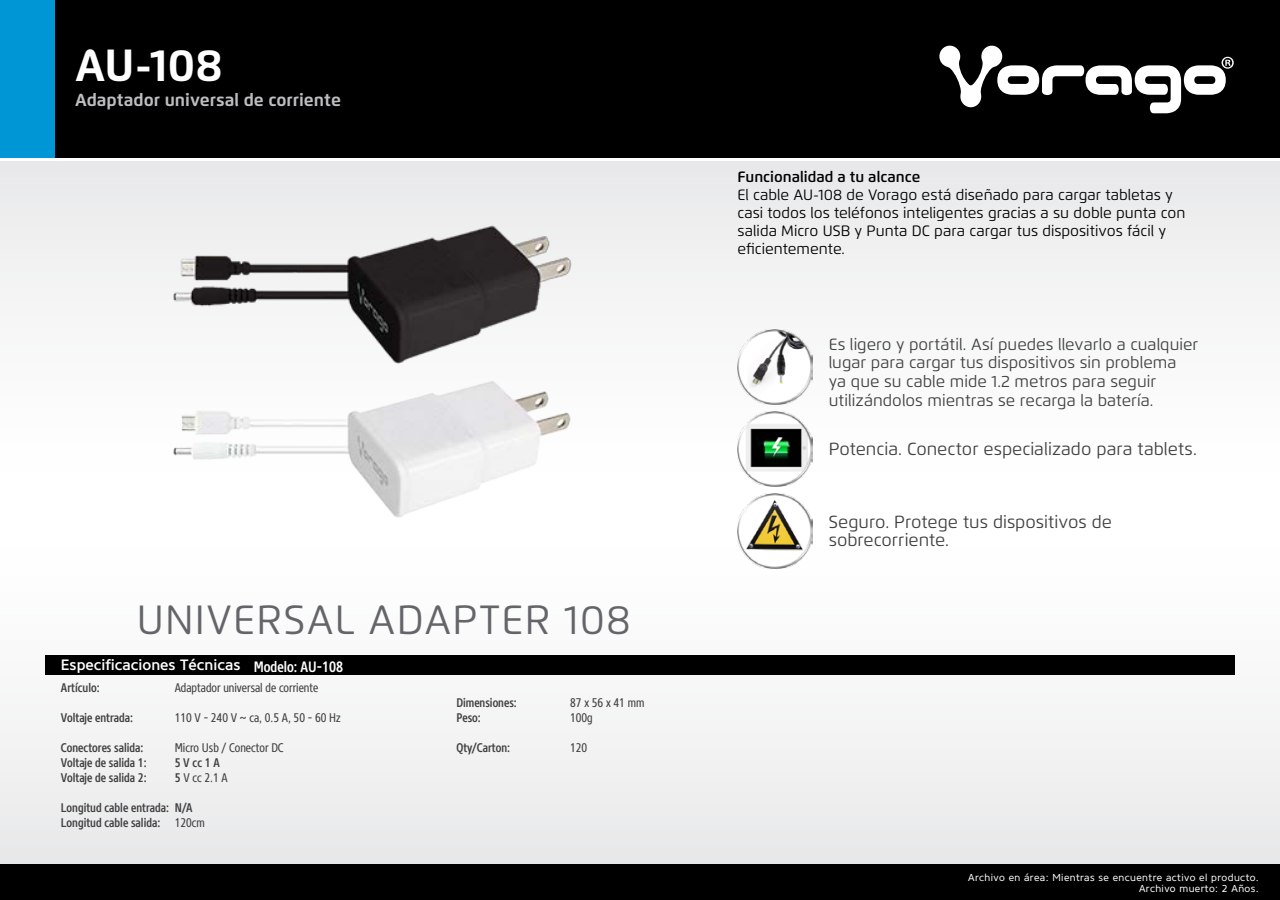
<style>
.page{position:relative;width:1280px;height:900px;background:#fff}
.page>*{position:absolute;margin:0;border:0;box-sizing:border-box;transform-origin:0 0}
.t1{font:700 45px "Flexo";color:#fff}
.t2{font:40.75px "Flexo";letter-spacing:.03em;color:#646569}
.t3{font:17.5px/18.8px "Flexo";color:#414042}
.t4{font:700 17.5px "Flexo";color:#bcbec0}
.t5{font:16.25px/18.8px "Flexo";color:#414042}
.t6{font:15px/18px "Flexo";color:#000}
.t7{font:500 15px "Core Sans N55";color:#fff}
.t8{font:600 15px "Flexo";color:#000}
.t9{font:500 12.5px/15px "Core Sans N57 Cn";color:#414042}
.t10{font:12.5px "Core Sans N47 Cn";color:#414042}
.t11{font:10px/11.2px "Core Sans N45";letter-spacing:.04em;color:#fff;text-align:right}
.s1{font-family:"Core Sans N57 Cn"}
.s2{font-family:"Core Sans N57 Cn";font-weight:500}
.s3{font-family:"Core Sans N47 Cn";font-weight:400}
</style>
<div class="page">
<div style="left:0;top:0;width:1280px;height:158px;background:#000"></div>
<div style="left:0;top:864px;width:1280px;height:36px;background:#000"></div>
<div style="left:0;top:161px;width:1280px;height:703px;background:linear-gradient(to right,#f3f4f4,#f5f6f6)"></div>
<svg style="left:939px;top:46px;width:295px;height:67px"></svg>
<div style="left:0;top:0;width:54px;height:158px;background:#0096d6"></div>
<div style="left:45px;top:655px;width:1190px;height:20px;background:#000"></div>
<img style="left:738px;top:575px;width:74px;height:75px">
<img style="left:738px;top:330px;width:74px;height:75px">
<img style="left:738px;top:411px;width:74px;height:75px">
<img style="left:738px;top:493px;width:74px;height:75px">
<img style="left:143px;top:220px;width:434px;height:312px">
<h1 class="t1" style="left:75px;top:37px;width:149px">AU-108</h1>
<p class="t4" style="left:75px;top:89px;width:268px">Adaptador universal de corriente</p>
<h2 class="t2" style="left:137px;top:595px;width:496px">UNIVERSAL ADAPTER 108</h2>
<p class="t7" style="left:61px;top:655px;width:284px">Especificaciones Técnicas <span class="s1">Modelo: AU-108</span></p>
<p class="t9" style="left:61px;top:680px;width:40px">Artículo:</p>
<p class="t10" style="left:175px;top:679px;width:145px">Adaptador universal de corriente</p>
<p class="t9" style="left:61px;top:710px;width:74px">Voltaje entrada:</p>
<p class="t10" style="left:175px;top:709px;width:167px">110 V - 240 V ~ ca, 0.5 A, 50 - 60 Hz</p>
<p class="t9" style="left:61px;top:740px;width:84px">Conectores salida:</p>
<p class="t10" style="left:175px;top:739px;width:111px">Micro Usb / Conector DC</p>
<p class="t9" style="left:61px;top:755px;width:87px">Voltaje de salida 1:</p>
<p class="t9" style="left:175px;top:755px;width:47px">5 V cc 1 A</p>
<p class="t9" style="left:61px;top:770px;width:87px">Voltaje de salida 2:</p>
<p class="t10" style="left:175px;top:769px;width:55px"><span class="s2">5</span> V cc 2.1 A</p>
<p class="t9" style="left:61px;top:800px;width:145px">Longitud cable entrada: N/A<br>Longitud cable salida: <span class="s3">120cm</span></p>
<p class="t9" style="left:456px;top:695px;width:62px">Dimensiones:</p>
<p class="t10" style="left:570px;top:694px;width:76px">87 x 56 x 41 mm</p>
<p class="t9" style="left:456px;top:710px;width:26px">Peso:</p>
<p class="t10" style="left:570px;top:709px;width:24px">100g</p>
<p class="t9" style="left:456px;top:740px;width:55px">Qty/Carton:</p>
<p class="t10" style="left:570px;top:739px;width:19px">120</p>
<p class="t8" style="left:738px;top:167px;width:184px">Funcionalidad a tu alcance</p>
<p class="t6" style="left:738px;top:186px;width:449px">El cable AU-108 de Vorago está diseñado para cargar tabletas y casi todos los teléfonos inteligentes gracias a su doble punta con salida Micro USB y Punta DC para cargar tus dispositivos fácil y eficientemente.</p>
<p class="t5" style="left:829px;top:335px;width:371px">Es ligero y portátil. Así puedes llevarlo a cualquier lugar para cargar tus dispositivos sin problema<br>ya que su cable mide 1.2 metros para seguir utilizándolos mientras se recarga la batería.</p>
<p class="t3" style="left:829px;top:440px;width:370px">Potencia. Conector especializado para tablets.</p>
<p class="t3" style="left:829px;top:512px;width:285px">Seguro. Protege tus dispositivos de sobrecorriente.</p>
<p class="t11" style="left:968px;top:871px;width:292px">Archivo en área: Mientras se encuentre activo el producto.<br>Archivo muerto: 2 Años.</p>
</div>
